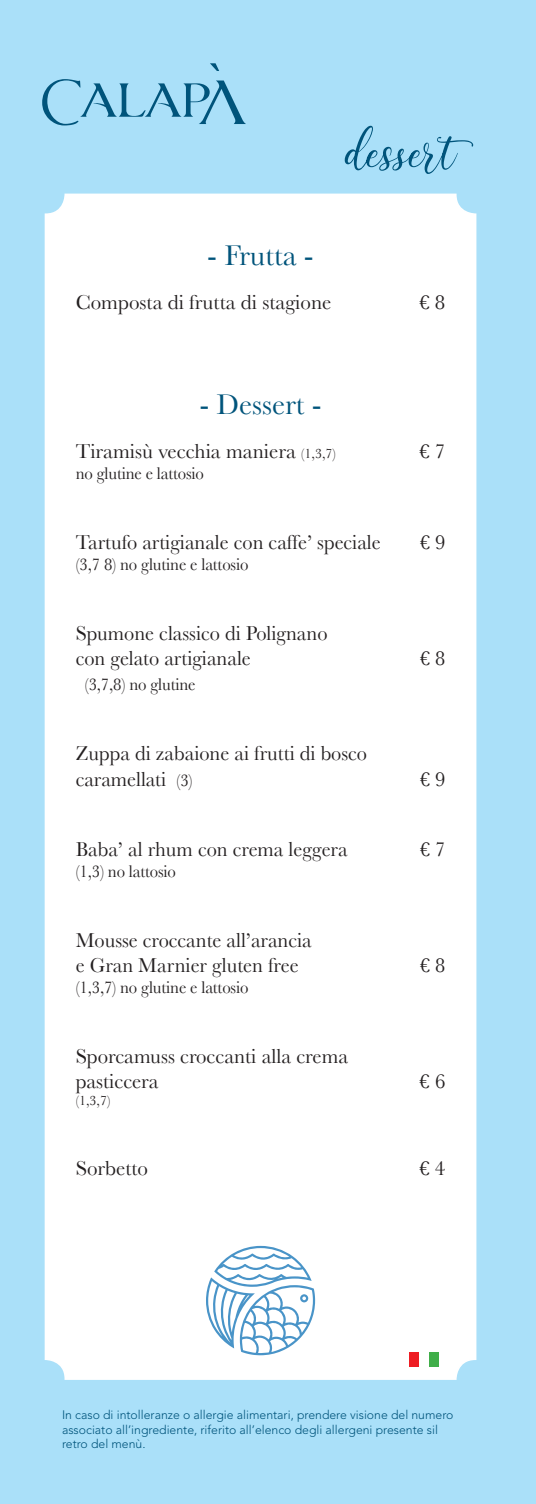
<style>
.page{position:relative;width:536px;height:1504px;background:#fff}
.page>*{position:absolute;margin:0;border:0;box-sizing:border-box;transform-origin:0 0}
.t1{font:29.75px "Baskerville";color:#00547b}
.t2{font:21px "Baskerville";color:#231f20}
.t3{font:17.5px "Baskerville";letter-spacing:-.01em;color:#231f20;scale:.96 1}
.t4{font:14px "Baskerville";color:#231f20}
.didascalia{font:300 12.25px/14.7px "Avenir";color:#00547b}
.s1{font-size:14px}
.s2{font-size:17.5px}
</style>
<div class="page">
<div style="left:0;top:0;width:536px;height:1503px;background:#aae0f9"></div>
<svg style="left:210px;top:63px;width:9px;height:8px"></svg>
<svg style="left:42px;top:79px;width:204px;height:46px"></svg>
<div style="left:46px;top:194px;width:429px;height:1184px;background:#fff;border-radius:20px"></div>
<svg style="left:206px;top:1245px;width:109px;height:109px"></svg>
<svg style="left:345px;top:126px;width:128px;height:48px"></svg>
<div style="left:409px;top:1351px;width:10px;height:15px;background:#ee1d23"></div>
<div style="left:429px;top:1351px;width:10px;height:15px;background:#40ae49"></div>
<p class="t1" style="left:207px;top:238px;width:107px">- Frutta -</p>
<p class="t2" style="left:76px;top:290px;width:257px">Composta di frutta di stagione</p>
<p class="t2" style="left:419px;top:290px;width:28px">€ 8</p>
<p class="t1" style="left:200px;top:387px;width:123px">- Dessert -</p>
<p class="t2" style="left:76px;top:438px;width:262px">Tiramisù vecchia maniera <span class="s1">(1,3,7)</span></p>
<p class="t2" style="left:419px;top:438px;width:28px">€ 7</p>
<p class="t3" style="left:76px;top:463px;width:135px">no glutine e lattosio</p>
<p class="t2" style="left:76px;top:529px;width:306px">Tartufo artigianale con caffe’ speciale</p>
<p class="t2" style="left:420px;top:529px;width:27px">€ 9</p>
<p class="t3" style="left:76px;top:554px;width:181px">(3,7 8) no glutine e lattosio</p>
<p class="t2" style="left:76px;top:620px;width:253px">Spumone classico di Polignano</p>
<p class="t2" style="left:76px;top:646px;width:177px">con gelato artigianale</p>
<p class="t2" style="left:420px;top:646px;width:27px">€ 8</p>
<p class="t3" style="left:85px;top:674px;width:117px">(3,7,8) no glutine</p>
<p class="t2" style="left:76px;top:741px;width:293px">Zuppa di zabaione ai frutti di bosco</p>
<p class="t2" style="left:76px;top:766px;width:118px">caramellati <span class="s2">(3)</span></p>
<p class="t2" style="left:420px;top:766px;width:27px">€ 9</p>
<p class="t2" style="left:76px;top:836px;width:273px">Baba’ al rhum con crema leggera</p>
<p class="t2" style="left:420px;top:836px;width:27px">€ 7</p>
<p class="t3" style="left:76px;top:860px;width:106px">(1,3) no lattosio</p>
<p class="t2" style="left:76px;top:927px;width:237px">Mousse croccante all’arancia</p>
<p class="t2" style="left:76px;top:952px;width:224px">e Gran Marnier gluten free</p>
<p class="t2" style="left:420px;top:952px;width:27px">€ 8</p>
<p class="t3" style="left:76px;top:976px;width:181px">(1,3,7) no glutine e lattosio</p>
<p class="t2" style="left:76px;top:1043px;width:274px">Sporcamuss croccanti alla crema</p>
<p class="t2" style="left:76px;top:1068px;width:84px">pasticcera</p>
<p class="t2" style="left:419px;top:1068px;width:27px">€ 6</p>
<p class="t4" style="left:76px;top:1092px;width:36px">(1,3,7)</p>
<p class="t2" style="left:76px;top:1155px;width:74px">Sorbetto</p>
<p class="t2" style="left:419px;top:1155px;width:28px">€ 4</p>
<p class="didascalia" style="left:62px;top:1407px;width:393px">In caso di intolleranze o allergie alimentari, prendere visione del numero associato all’ingrediente, riferito all’elenco degli allergeni presente sil retro del menù.</p>
</div>
